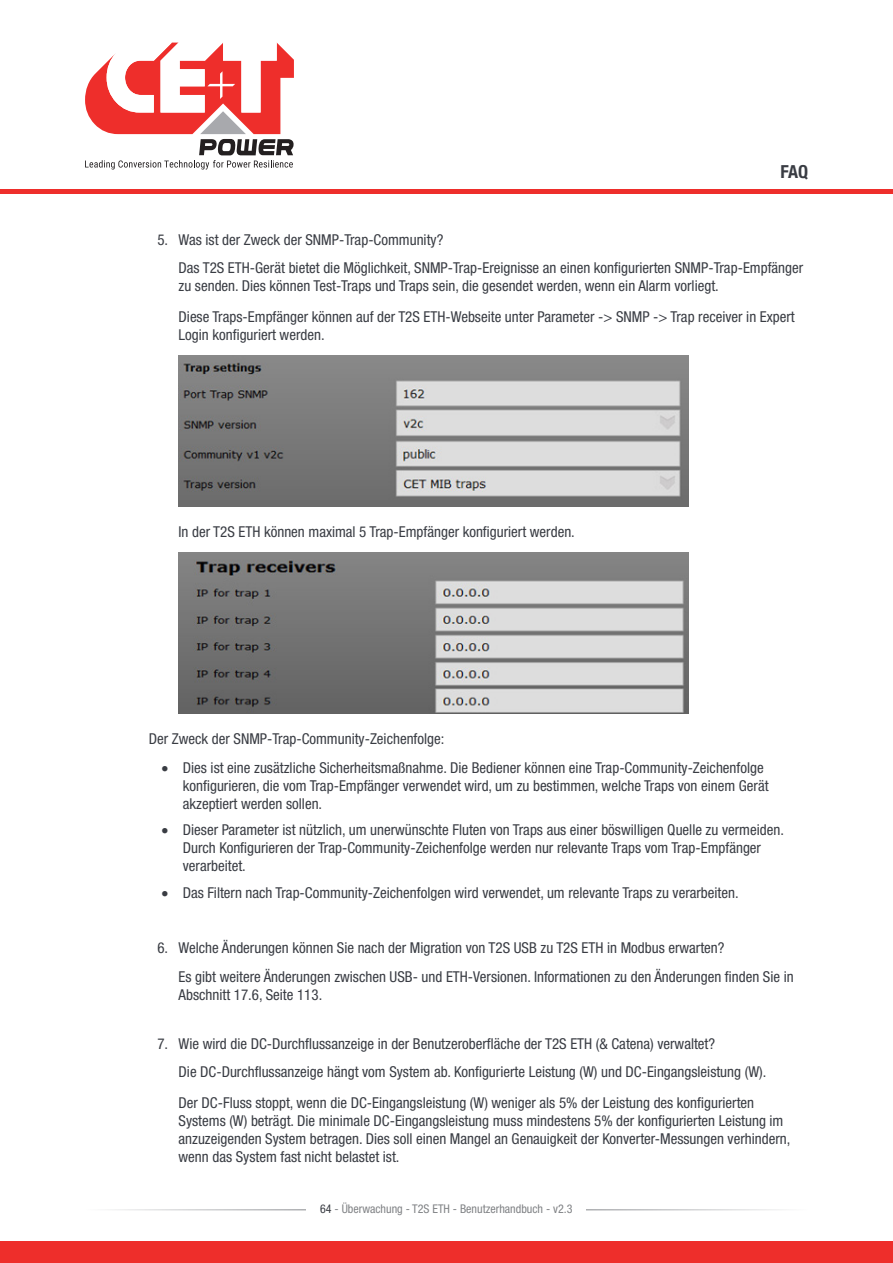
<style>
.page{position:relative;width:893px;height:1263px;background:#fff}
.page>*{position:absolute;margin:0;border:0;box-sizing:border-box;transform-origin:0 0}
.t1{font:700 condensed 18px "Helvetica Neue LT Std";color:#393c43}
.Numbered_List___Pict{font:condensed 15px/18px "Helvetica Neue LT Std";color:#393c43}
.Body_Text{font:condensed 15px "Helvetica Neue LT Std";color:#393c43}
.t2{font:condensed 12px "Helvetica Neue LT Std";color:#808285}
.s1{color:#393c43}
</style>
<div class="page">
<img style="left:179px;top:356px;width:510px;height:150px">
<img style="left:179px;top:553px;width:510px;height:160px">
<hr style="left:85px;top:1209px;width:723px;height:1px;background:#393c43">
<div style="left:307px;top:1197px;width:279px;height:24px;background:#fff"></div>
<svg style="left:85px;top:43px;width:209px;height:127px"></svg>
<hr style="left:0;top:189px;width:893px;height:4px;background:#ee2e2b">
<div style="left:0;top:1242px;width:893px;height:21px;background:#ee2e2b"></div>
<p class="t1" style="left:780px;top:161px;width:29px">FAQ</p>
<p class="Numbered_List___Pict" style="left:157px;top:230px;width:287px">5. Was ist der Zweck der SNMP-Trap-Community?</p>
<p class="Numbered_List___Pict" style="left:179px;top:259px;width:626px">Das T2S ETH-Gerät bietet die Möglichkeit, SNMP-Trap-Ereignisse an einen konfigurierten SNMP-Trap-Empfänger zu senden. Dies können Test-Traps und Traps sein, die gesendet werden, wenn ein Alarm vorliegt.</p>
<p class="Numbered_List___Pict" style="left:179px;top:308px;width:618px">Diese Traps-Empfänger können auf der T2S ETH-Webseite unter Parameter -&gt; SNMP -&gt; Trap receiver in Expert<br>Login konfiguriert werden.</p>
<p class="Numbered_List___Pict" style="left:179px;top:523px;width:398px">In der T2S ETH können maximal 5 Trap-Empfänger konfiguriert werden.</p>
<p class="Body_Text" style="left:149px;top:730px;width:297px">Der Zweck der SNMP-Trap-Community-Zeichenfolge:</p>
<p class="Numbered_List___Pict" style="left:183px;top:758px;width:587px;text-indent:-21px">• Dies ist eine zusätzliche Sicherheitsmaßnahme. Die Bediener können eine Trap-Community-Zeichenfolge konfigurieren, die vom Trap-Empfänger verwendet wird, um zu bestimmen, welche Traps von einem Gerät akzeptiert werden sollen.</p>
<p class="Numbered_List___Pict" style="left:183px;top:821px;width:603px;text-indent:-21px">• Dieser Parameter ist nützlich, um unerwünschte Fluten von Traps aus einer böswilligen Quelle zu vermeiden.<br>Durch Konfigurieren der Trap-Community-Zeichenfolge werden nur relevante Traps vom Trap-Empfänger verarbeitet.</p>
<p class="Numbered_List___Pict" style="left:162px;top:883px;width:579px">• Das Filtern nach Trap-Community-Zeichenfolgen wird verwendet, um relevante Traps zu verarbeiten.</p>
<p class="Numbered_List___Pict" style="left:157px;top:939px;width:569px">6. Welche Änderungen können Sie nach der Migration von T2S USB zu T2S ETH in Modbus erwarten?</p>
<p class="Numbered_List___Pict" style="left:179px;top:967px;width:617px">Es gibt weitere Änderungen zwischen USB- und ETH-Versionen. Informationen zu den Änderungen finden Sie in<br>Abschnitt 17.6, Seite 113.</p>
<p class="Numbered_List___Pict" style="left:179px;top:1029px;width:589px;line-height:28.7px;text-indent:-21px">7. Wie wird die DC-Durchflussanzeige in der Benutzeroberfläche der T2S ETH (&amp; Catena) verwaltet?<br>Die DC-Durchflussanzeige hängt vom System ab. Konfigurierte Leistung (W) und DC-Eingangsleistung (W).</p>
<p class="Numbered_List___Pict" style="left:179px;top:1093px;width:613px">Der DC-Fluss stoppt, wenn die DC-Eingangsleistung (W) weniger als 5% der Leistung des konfigurierten Systems (W) beträgt. Die minimale DC-Eingangsleistung muss mindestens 5% der konfigurierten Leistung im anzuzeigenden System betragen. Dies soll einen Mangel an Genauigkeit der Konverter-Messungen verhindern, wenn das System fast nicht belastet ist.</p>
<p class="t2" style="left:320px;top:1202px;width:254px"><span class="s1">64</span> - Überwachung - T2S ETH - Benutzerhandbuch - v2.3</p>
</div>
